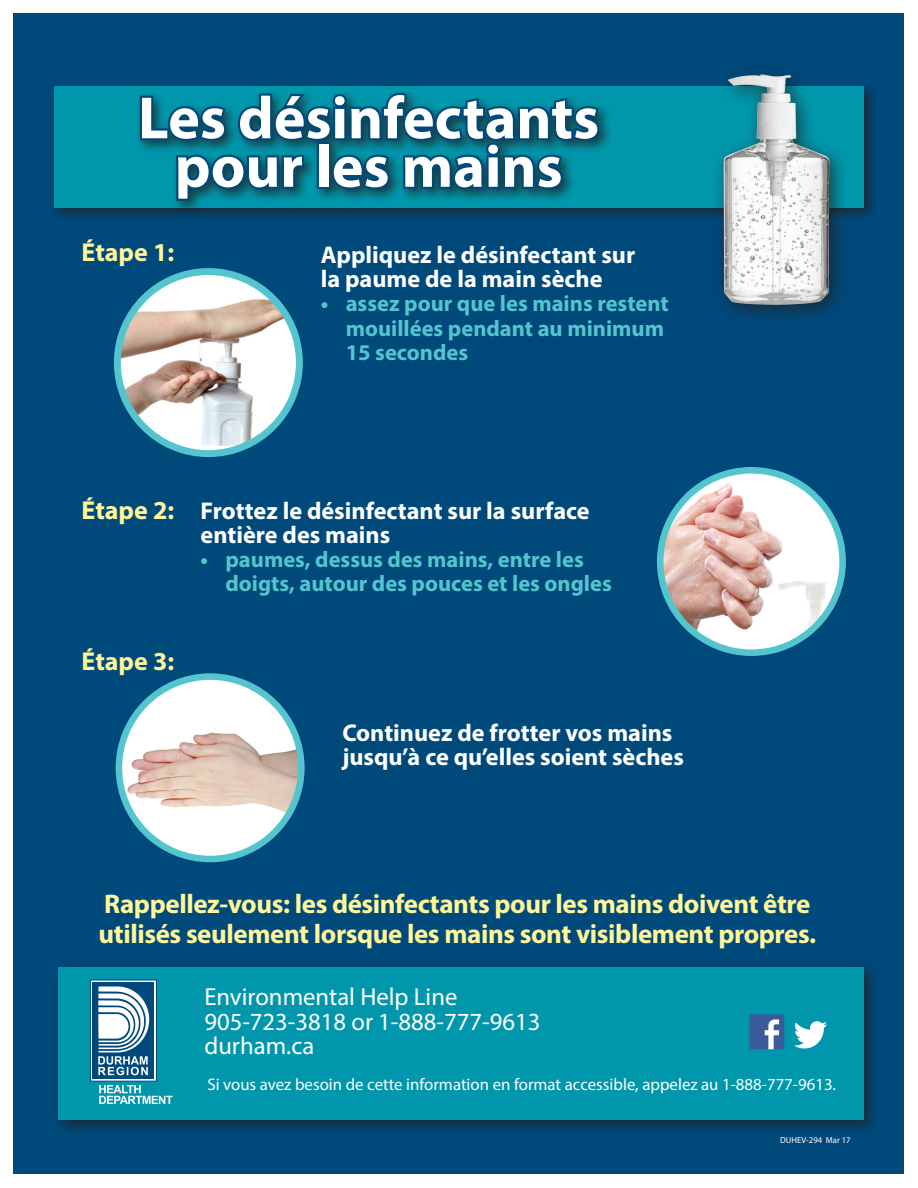
<style>
.page{position:relative;width:918px;height:1188px;background:#fff}
.page>*{position:absolute;margin:0;border:0;box-sizing:border-box;transform-origin:0 0}
.t1{font:700 60px/48.6px "Myriad Pro";color:#fff;text-align:center}
.subhead{font:700 27px/30px "Myriad Pro";letter-spacing:-.015em;color:#fff79a}
.t2{font:700 25.95px "Myriad Pro";color:#fff79a}
.t3{font:24.75px/24.8px "Myriad Pro";color:#fff}
.yellow_text{font:700 24.3px/24.3px "Myriad Pro";color:#fff}
.t4{font:700 22.5px/24.3px "Myriad Pro";color:#54c5cf}
.t5{font:16.8px "Myriad Pro";color:#fff}
.t6{font:8.7px "Myriad Pro";color:#fff}
</style>
<div class="page">
<div style="left:14px;top:14px;width:890px;height:1160px;background:#00497b"></div>
<div style="left:51px;top:960px;width:830px;height:177px;background:#231f20;opacity:.75"></div>
<div style="left:59px;top:968px;width:805px;height:152px;background:#0097ac"></div>
<div style="left:49px;top:82px;width:829px;height:140px;background:#231f20;opacity:.75"></div>
<div style="left:54px;top:87px;width:810px;height:121px;background:#0097ac"></div>
<div style="left:134px;top:88px;width:479px;height:127px;background:#231f20;opacity:.75"></div>
<svg style="left:138px;top:90px;width:464px;height:113px"></svg>
<img style="left:117px;top:272px;width:182px;height:174px">
<img style="left:660px;top:470px;width:183px;height:182px">
<div style="left:119px;top:677px;width:182px;height:182px;background:#fff;border-radius:50%"></div>
<img style="left:119px;top:702px;width:179px;height:120px">
<div style="left:657px;top:467px;width:189px;height:189px;border:7px solid #54c5cf;border-radius:50%"></div>
<div style="left:116px;top:673px;width:189px;height:189px;border:7px solid #54c5cf;border-radius:50%"></div>
<img style="left:683px;top:72px;width:187px;height:245px">
<div style="left:114px;top:268px;width:189px;height:189px;border:7px solid #54c5cf;border-radius:50%"></div>
<svg style="left:90px;top:980px;width:67px;height:101px"></svg>
<div style="left:93px;top:982px;width:61px;height:97px;background:#00497b"></div>
<svg style="left:98px;top:987px;width:51px;height:88px"></svg>
<svg style="left:99px;top:1085px;width:74px;height:19px"></svg>
<div style="left:749px;top:1014px;width:35px;height:35px;background:#3c5a99;border-radius:2px"></div>
<svg style="left:765px;top:1019px;width:14px;height:30px"></svg>
<svg style="left:794px;top:1021px;width:33px;height:27px"></svg>
<h1 class="t1" style="left:138px;top:92px;width:463px">Les désinfectants pour les mains</h1>
<p class="t2" style="left:82px;top:235px;width:94px">Étape 1:</p>
<p class="yellow_text" style="left:321px;top:242px;width:316px">Appliquez le désinfectant sur la paume de la main sèche</p>
<p class="t4" style="left:346px;top:291px;width:325px;text-indent:-25px">• assez pour que les mains restent mouillées pendant au minimum<br>15 secondes</p>
<p class="t2" style="left:82px;top:494px;width:94px">Étape 2:</p>
<p class="yellow_text" style="left:201px;top:497px;width:391px">Frottez le désinfectant sur la surface entière des mains</p>
<p class="t4" style="left:226px;top:547px;width:388px;text-indent:-25px">• paumes, dessus des mains, entre les doigts, autour des pouces et les ongles</p>
<p class="t2" style="left:82px;top:644px;width:94px">Étape 3:</p>
<p class="yellow_text" style="left:342px;top:720px;width:343px">Continuez de frotter vos mains jusqu’à ce qu’elles soient sèches</p>
<h1 class="subhead" style="left:99px;top:888px;width:719px">Rappellez-vous: les désinfectants pour les mains doivent être utilisés seulement lorsque les mains sont visiblement propres.</h1>
<p class="t3" style="left:204px;top:984px;width:337px">Environmental Help Line<br>905-723-3818 or 1-888-777-9613 durham.ca</p>
<p class="t5" style="left:207px;top:1074px;width:630px">Si vous avez besoin de cette information en format accessible, appelez au 1-888-777-9613.</p>
<p class="t6" style="left:780px;top:1135px;width:72px">DUHEV-294 Mar 17</p>
</div>
